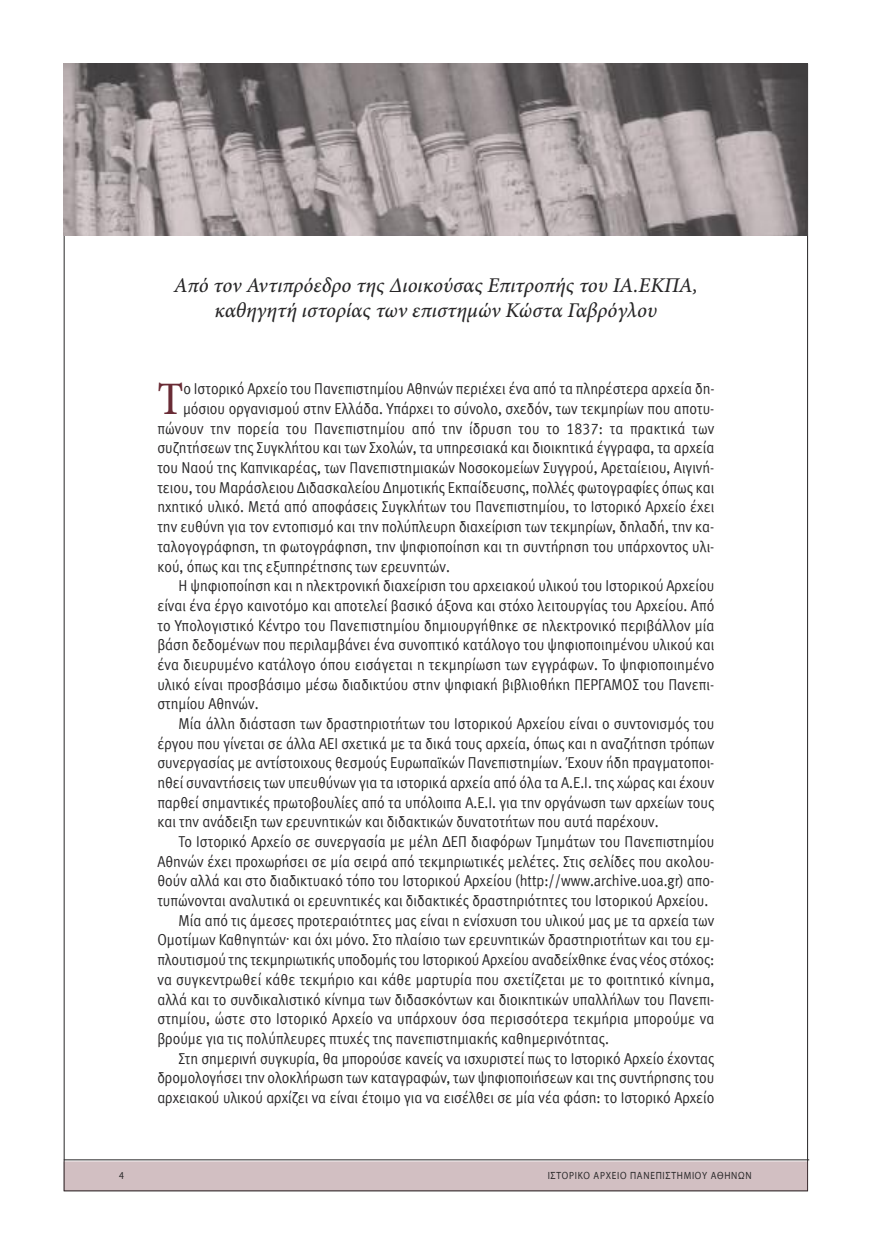
<style>
.page{position:relative;width:893px;height:1255px;background:#fff}
.page>*{position:absolute;margin:0;border:0;box-sizing:border-box;transform-origin:0 0}
.t1{font:500 46.5px "Minion Pro";color:#692b35;scale:.9 1}
.t2{font:italic 500 21px/25.5px "Minion Pro";letter-spacing:-.005em;color:#272627;text-align:center}
.t3{font:15.75px "Meta Normal Greek LF";color:#272627;scale:.9 1}
.t4{font:10.5px "Myriad Greek";letter-spacing:.075em;color:#272627;scale:.9 1}
.s1{font-family:"Minion Greek"}
</style>
<div class="page">
<div style="left:64px;top:1161px;width:744px;height:30px;background:#d2bfc2"></div>
<hr style="left:64px;top:1159px;width:745px;height:1px;background:#272627">
<img style="left:64px;top:64px;width:744px;height:172px">
<h2 class="t2" style="left:174px;top:274px;width:526px">Από τον Αντιπρόεδρο της Διοικούσας Επιτροπής του ΙΑ.ΕΚΠΑ, καθηγητή ιστορίας των επιστημών Κώστα Γαβρόγλου</h2>
<h1 class="t1" style="left:157px;top:381px;width:30px">τ</h1>
<p class="t3" style="left:183px;top:380px;width:592px">ο Ιστορικό Αρχείο του Πανεπιστημίου Αθηνών περιέχει ένα από τα πληρέστερα αρχεία δη-</p>
<p class="t3" style="left:183px;top:400px;width:592px">μόσιου οργανισμού στην Ελλάδα. Υπάρχει το σύνολο, σχεδόν, των τεκμηρίων που αποτυ-</p>
<p class="t3" style="left:157px;top:419px;width:620px">πώνουν την πορεία του Πανεπιστημίου από την ίδρυση του το 1837: τα πρακτικά των</p>
<p class="t3" style="left:157px;top:439px;width:620px">συζητήσεων της Συγκλήτου και των Σχολών, τα υπηρεσιακά και διοικητικά έγγραφα, τα αρχεία</p>
<p class="t3" style="left:157px;top:459px;width:620px">του Ναού της Καπνικαρέας, των Πανεπιστημιακών Νοσοκομείων Συγγρού, Αρεταίειου, Αιγινή-</p>
<p class="t3" style="left:157px;top:478px;width:620px">τειου, του Μαράσλειου Διδασκαλείου Δημοτικής Εκπαίδευσης, πολλές φωτογραφίες όπως και</p>
<p class="t3" style="left:157px;top:498px;width:620px">ηχητικό υλικό. Μετά από αποφάσεις Συγκλήτων του Πανεπιστημίου, το Ιστορικό Αρχείο έχει</p>
<p class="t3" style="left:157px;top:518px;width:620px">την ευθύνη για τον εντοπισμό και την πολύπλευρη διαχείριση των τεκμηρίων, δηλαδή, την κα-</p>
<p class="t3" style="left:157px;top:537px;width:620px">ταλογογράφηση, τη φωτογράφηση, την ψηφιοποίηση και τη συντήρηση του υπάρχοντος υλι-</p>
<p class="t3" style="left:157px;top:557px;width:327px">κού, όπως και της εξυπηρέτησης των ερευνητών.</p>
<p class="t3" style="left:179px;top:577px;width:597px">Η ψηφιοποίηση και η ηλεκτρονική διαχείριση του αρχειακού υλικού του Ιστορικού Αρχείου</p>
<p class="t3" style="left:157px;top:596px;width:620px">είναι ένα έργο καινοτόμο και αποτελεί βασικό άξονα και στόχο λειτουργίας του Αρχείου. Από</p>
<p class="t3" style="left:157px;top:616px;width:620px">το Υπολογιστικό Κέντρο του Πανεπιστημίου δημιουργήθηκε σε ηλεκτρονικό περιβάλλον μία</p>
<p class="t3" style="left:157px;top:636px;width:620px">βάση δεδομένων που περιλαμβάνει ένα συνοπτικό κατάλογο του ψηφιοποιημένου υλικού και</p>
<p class="t3" style="left:157px;top:655px;width:620px">ένα διευρυμένο κατάλογο όπου εισάγεται η τεκμηρίωση των εγγράφων. Το ψηφιοποιημένο</p>
<p class="t3" style="left:157px;top:675px;width:620px">υλικό είναι προσβάσιμο μέσω διαδικτύου στην ψηφιακή βιβλιοθήκη ΠΕΡΓΑΜΟΣ του Πανεπι-</p>
<p class="t3" style="left:157px;top:695px;width:114px">στημίου Αθηνών.</p>
<p class="t3" style="left:179px;top:714px;width:597px">Μία άλλη διάσταση των δραστηριοτήτων του Ιστορικού Αρχείου είναι ο συντονισμός του</p>
<p class="t3" style="left:157px;top:734px;width:620px">έργου που γίνεται σε άλλα ΑΕΙ σχετικά με τα δικά τους αρχεία, όπως και η αναζήτηση τρόπων</p>
<p class="t3" style="left:157px;top:754px;width:620px">συνεργασίας με αντίστοιχους θεσμούς Ευρωπαϊκών Πανεπιστημίων. Έχουν ήδη πραγματοποι-</p>
<p class="t3" style="left:157px;top:773px;width:620px">ηθεί συναντήσεις των υπευθύνων για τα ιστορικά αρχεία από όλα τα Α.Ε.Ι. της χώρας και έχουν</p>
<p class="t3" style="left:157px;top:793px;width:620px">παρθεί σημαντικές πρωτοβουλίες από τα υπόλοιπα Α.Ε.Ι. για την οργάνωση των αρχείων τους</p>
<p class="t3" style="left:157px;top:813px;width:559px">και την ανάδειξη των ερευνητικών και διδακτικών δυνατοτήτων που αυτά παρέχουν.</p>
<p class="t3" style="left:179px;top:832px;width:597px">Το Ιστορικό Αρχείο σε συνεργασία με μέλη ΔΕΠ διαφόρων Τμημάτων του Πανεπιστημίου</p>
<p class="t3" style="left:157px;top:852px;width:620px">Αθηνών έχει προχωρήσει σε μία σειρά από τεκμηριωτικές μελέτες. Στις σελίδες που ακολου-</p>
<p class="t3" style="left:157px;top:872px;width:620px">θούν αλλά και στο διαδικτυακό τόπο του Ιστορικού Αρχείου (http://www.archive.uoa.gr) απο-</p>
<p class="t3" style="left:157px;top:891px;width:614px">τυπώνονται αναλυτικά οι ερευνητικές και διδακτικές δραστηριότητες του Ιστορικού Αρχείου.</p>
<p class="t3" style="left:179px;top:911px;width:597px">Μία από τις άμεσες προτεραιότητες μας είναι η ενίσχυση του υλικού μας με τα αρχεία των</p>
<p class="t3" style="left:157px;top:931px;width:620px">Ομοτίμων Καθηγητών<span class="s1">·</span> και όχι μόνο. Στο πλαίσιο των ερευνητικών δραστηριοτήτων και του εμ-</p>
<p class="t3" style="left:157px;top:950px;width:620px">πλουτισμού της τεκμηριωτικής υποδομής του Ιστορικού Αρχείου αναδείχθηκε ένας νέος στόχος:</p>
<p class="t3" style="left:157px;top:970px;width:620px">να συγκεντρωθεί κάθε τεκμήριο και κάθε μαρτυρία που σχετίζεται με το φοιτητικό κίνημα,</p>
<p class="t3" style="left:157px;top:990px;width:620px">αλλά και το συνδικαλιστικό κίνημα των διδασκόντων και διοικητικών υπαλλήλων του Πανεπι-</p>
<p class="t3" style="left:157px;top:1009px;width:620px">στημίου, ώστε στο Ιστορικό Αρχείο να υπάρχουν όσα περισσότερα τεκμήρια μπορούμε να</p>
<p class="t3" style="left:157px;top:1029px;width:503px">βρούμε για τις πολύπλευρες πτυχές της πανεπιστημιακής καθημερινότητας.</p>
<p class="t3" style="left:179px;top:1049px;width:597px">Στη σημερινή συγκυρία, θα μπορούσε κανείς να ισχυριστεί πως το Ιστορικό Αρχείο έχοντας</p>
<p class="t3" style="left:157px;top:1068px;width:620px">δρομολογήσει την ολοκλήρωση των καταγραφών, των ψηφιοποιήσεων και της συντήρησης του</p>
<p class="t3" style="left:157px;top:1088px;width:620px">αρχειακού υλικού αρχίζει να είναι έτοιμο για να εισέλθει σε μία νέα φάση: το Ιστορικό Αρχείο</p>
<p class="t4" style="left:119px;top:1170px;width:7px">4</p>
<p class="t4" style="left:548px;top:1170px;width:228px">ΙΣΤΟΡΙΚΟ ΑΡΧΕΙΟ ΠΑΝΕΠΙΣΤΗΜΙΟΥ ΑΘΗΝΩΝ</p>
</div>
